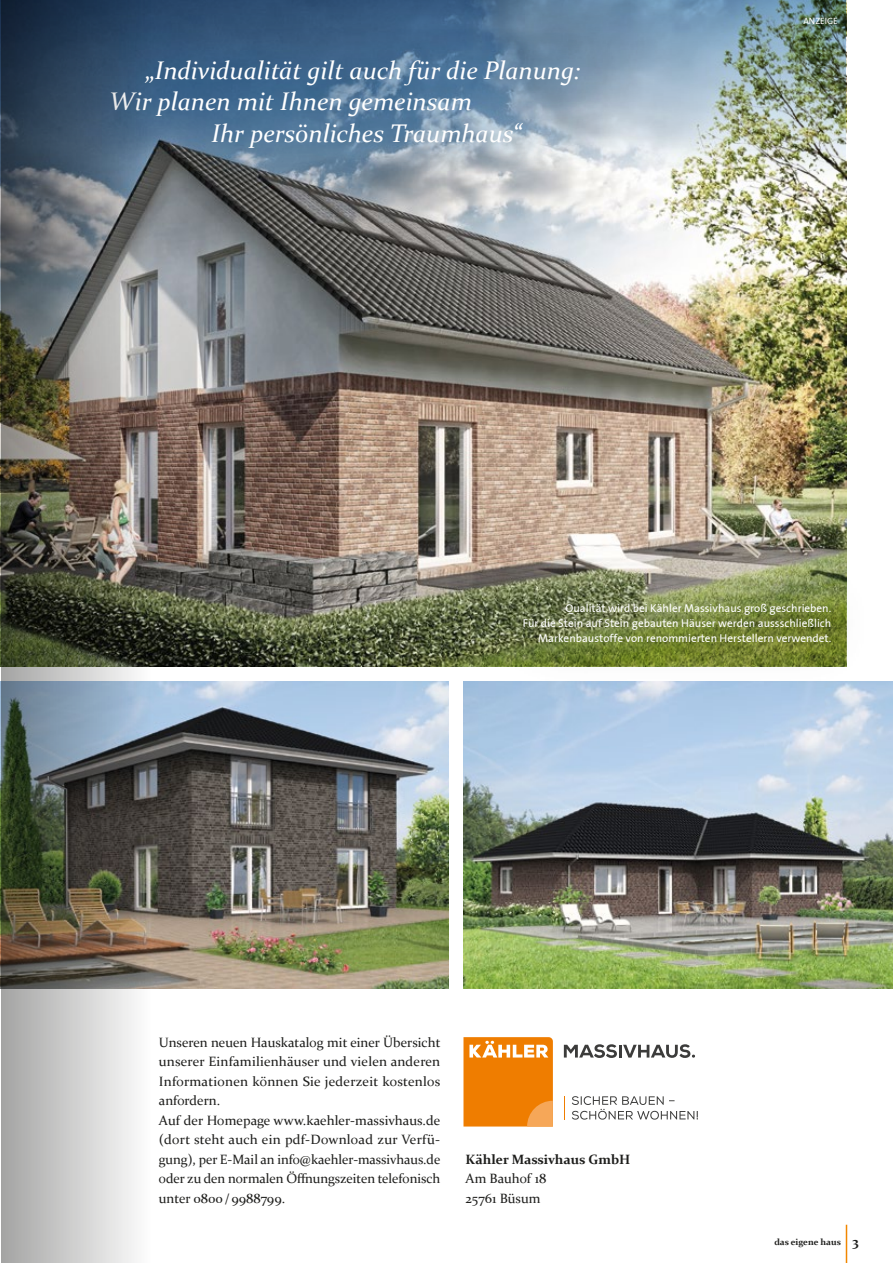
<style>
.page{position:relative;width:893px;height:1263px;background:#fff}
.page>*{position:absolute;margin:0;border:0;box-sizing:border-box;transform-origin:0 0}
.t1{font:italic 25.5px "Constantia";color:#fff}
.t2{font:13.5px/19.5px "Constantia";color:#1d1d1b}
.t3{font:700 13.5px "Constantia";color:#1d1d1b}
.t4{font:11.25px/15px "The Sans Plain";color:#fff;text-align:right}
.t5{font:700 9px "Constantia";color:#1d1d1b}
.t6{font:9px "The Sans Plain";color:#fff}
.s1{font-size:13.5px}
</style>
<div class="page">
<hr style="left:846px;top:1225px;width:1px;height:38px;background:#f18700">
<img style="left:0;top:277px;width:846px;height:390px">
<img style="left:0;top:681px;width:448px;height:307px">
<img style="left:463px;top:681px;width:430px;height:307px">
<svg style="left:564px;top:1044px;width:131px;height:14px"></svg>
<svg style="left:564px;top:1096px;width:1px;height:23px"></svg>
<svg style="left:463px;top:1037px;width:90px;height:89px;background:#f08b1c"></svg>
<svg style="left:572px;top:1096px;width:126px;height:23px"></svg>
<img style="left:0;top:0;width:846px;height:277px">
<img style="left:373px;top:553px;width:473px;height:114px">
<div style="left:486px;top:560px;width:386px;height:128px;background:#1d1d1b;opacity:.75"></div>
<div style="left:61px;top:6px;width:565px;height:194px;background:#1f609b;opacity:.75"></div>
<img style="left:1px;top:0;width:212px;height:1263px">
<h1 class="t1" style="left:145px;top:53px;width:436px">„Individualität gilt auch für die Planung:</h1>
<h1 class="t1" style="left:109px;top:84px;width:364px">Wir planen mit Ihnen gemeinsam</h1>
<h1 class="t1" style="left:212px;top:116px;width:312px">Ihr persönliches Traumhaus“</h1>
<p class="t6" style="left:803px;top:14px;width:36px">ANZEIGE</p>
<p class="t4" style="left:523px;top:601px;width:310px">Qualität wird bei Kähler Massivhaus groß geschrieben.<br>Für die Stein auf Stein gebauten Häuser werden aussschließlich<br>Markenbaustoffe von renommierten Herstellern verwendet.</p>
<p class="t2" style="left:159px;top:1032px;width:283px">Unseren neuen Hauskatalog mit einer Übersicht unserer Einfamilienhäuser und vielen anderen Informationen können Sie jederzeit kostenlos anfordern.<br>Auf der Homepage www.kaehler-massivhaus.de (dort steht auch ein pdf-Download zur Verfü&shy;gung), per E-Mail an info@kaehler-massivhaus.de oder zu den normalen Öffnungszeiten telefonisch unter 0800/9988799.</p>
<p class="t3" style="left:466px;top:1150px;width:166px">Kähler Massivhaus GmbH</p>
<p class="t2" style="left:466px;top:1168px;width:82px">Am Bauhof 18<br>25761 Büsum</p>
<p class="t5" style="left:774px;top:1236px;width:86px">das eigene haus <span class="s1">3</span></p>
</div>
